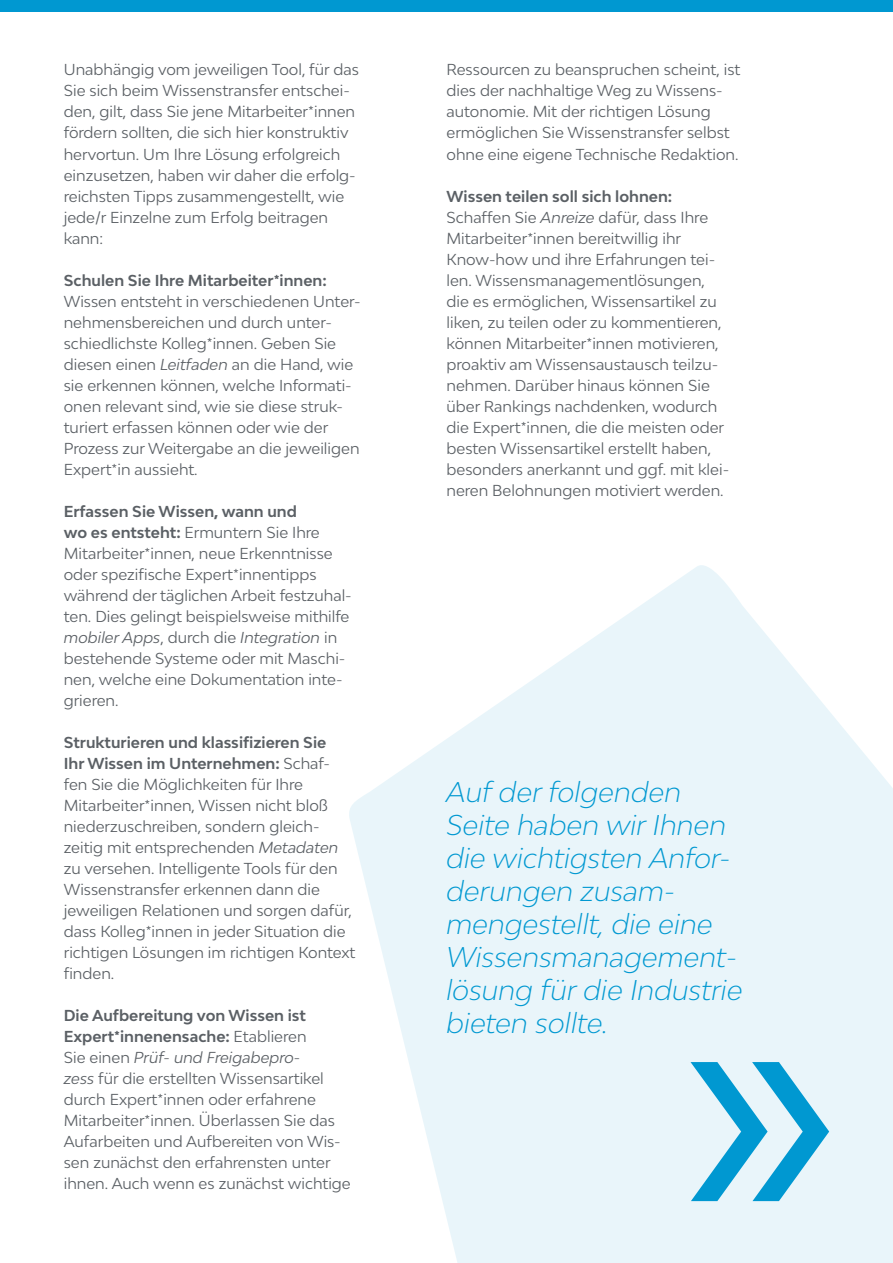
<style>
.page{position:relative;width:893px;height:1263px;background:#fff}
.page>*{position:absolute;margin:0;border:0;box-sizing:border-box;transform-origin:0 0}
.t1{font:italic 300 27px/33px "Bw Modelica";color:#0098d1}
.t2{font:15px/21px "Bw Modelica";color:#5b6065}
.t3{font:700 15px "Bw Modelica";color:#5b6065}
.s1{font-style:italic}
.s2{font-weight:700}
</style>
<div class="page">
<svg style="left:349px;top:565px;width:544px;height:698px;fill:#e9f5fa"></svg>
<div style="left:0;top:0;width:893px;height:11px;background:#0098d1"></div>
<svg style="left:690px;top:1062px;width:139px;height:139px;background:#90d1ea"></svg>
<p class="t2" style="left:64px;top:59px;width:297px">Unabhängig vom jeweiligen Tool, für das Sie sich beim Wissenstransfer entschei&shy;den, gilt, dass Sie jene Mitarbeiter*innen fördern sollten, die sich hier konstruktiv hervortun. Um Ihre Lösung erfolgreich einzusetzen, haben wir daher die erfolg&shy;reichsten Tipps zusammengestellt, wie jede/r Einzelne zum Erfolg beitragen kann:</p>
<p class="t3" style="left:64px;top:270px;width:264px">Schulen Sie Ihre Mitarbeiter*innen:</p>
<p class="t2" style="left:64px;top:290px;width:298px">Wissen entsteht in verschiedenen Unter&shy;nehmensbereichen und durch unter&shy;schiedlichste Kolleg*innen. Geben Sie diesen einen <span class="s1">Leitfaden</span> an die Hand, wie sie erkennen können, welche Informati&shy;onen relevant sind, wie sie diese struk&shy;turiert erfassen können oder wie der Prozess zur Weitergabe an die jeweiligen Expert*in aussieht.</p>
<p class="t2" style="left:64px;top:500px;width:290px"><span class="s2">Erfassen Sie Wissen, wann und<br>wo es entsteht:</span> Ermuntern Sie Ihre Mitarbeiter*innen, neue Erkenntnisse oder spezifische Expert*innentipps während der täglichen Arbeit festzuhal&shy;ten. Dies gelingt beispielsweise mithilfe <span class="s1">mobiler Apps</span>, durch die <span class="s1">Integration</span> in bestehende Systeme oder mit Maschi&shy;nen, welche eine Dokumentation inte&shy;grieren.</p>
<p class="t2" style="left:64px;top:731px;width:293px"><span class="s2">Strukturieren und klassifizieren Sie<br>Ihr Wissen im Unternehmen:</span> Schaf&shy;fen Sie die Möglichkeiten für Ihre Mitarbeiter*innen, Wissen nicht bloß niederzuschreiben, sondern gleich&shy;zeitig mit entsprechenden <span class="s1">Metadaten </span>zu versehen. Intelligente Tools für den Wissenstransfer erkennen dann die jeweiligen Relationen und sorgen dafür, dass Kolleg*innen in jeder Situation die richtigen Lösungen im richtigen Kontext finden.</p>
<p class="t2" style="left:64px;top:1004px;width:288px"><span class="s2">Die Aufbereitung von Wissen ist Expert*innenensache:</span> Etablieren<br>Sie einen <span class="s1">Prüf- und Freigabepro-<br>zess</span> für die erstellten Wissensartikel durch Expert*innen oder erfahrene Mitarbeiter*innen. Überlassen Sie das Aufarbeiten und Aufbereiten von Wis&shy;sen zunächst den erfahrensten unter ihnen. Auch wenn es zunächst wichtige</p>
<p class="t2" style="left:446px;top:59px;width:295px">Ressourcen zu beanspruchen scheint, ist dies der nachhaltige Weg zu Wissens&shy;autonomie. Mit der richtigen Lösung ermöglichen Sie Wissenstransfer selbst ohne eine eigene Technische Redaktion.</p>
<p class="t2" style="left:446px;top:185px;width:284px"><span class="s2">Wissen teilen soll sich lohnen:<br></span>Schaffen Sie <span class="s1">Anreize</span> dafür, dass Ihre Mitarbeiter*innen bereitwillig ihr Know-how und ihre Erfahrungen tei&shy;len. Wissensmanagementlösungen, die es ermöglichen, Wissensartikel zu liken, zu teilen oder zu kommentieren, können Mitarbeiter*innen motivieren, proaktiv am Wissensaustausch teilzu&shy;nehmen. Darüber hinaus können Sie über Rankings nachdenken, wodurch die Expert*innen, die die meisten oder besten Wissensartikel erstellt haben, besonders anerkannt und ggf. mit klei&shy;neren Belohnungen motiviert werden.</p>
<h1 class="t1" style="left:446px;top:774px;width:298px">Auf der folgenden<br>Seite haben wir Ihnen die wichtigsten Anfor&shy;derungen zusam&shy;mengestellt, die eine<br>Wissensmanagement&shy;lösung für die Industrie bieten sollte.</h1>
</div>
